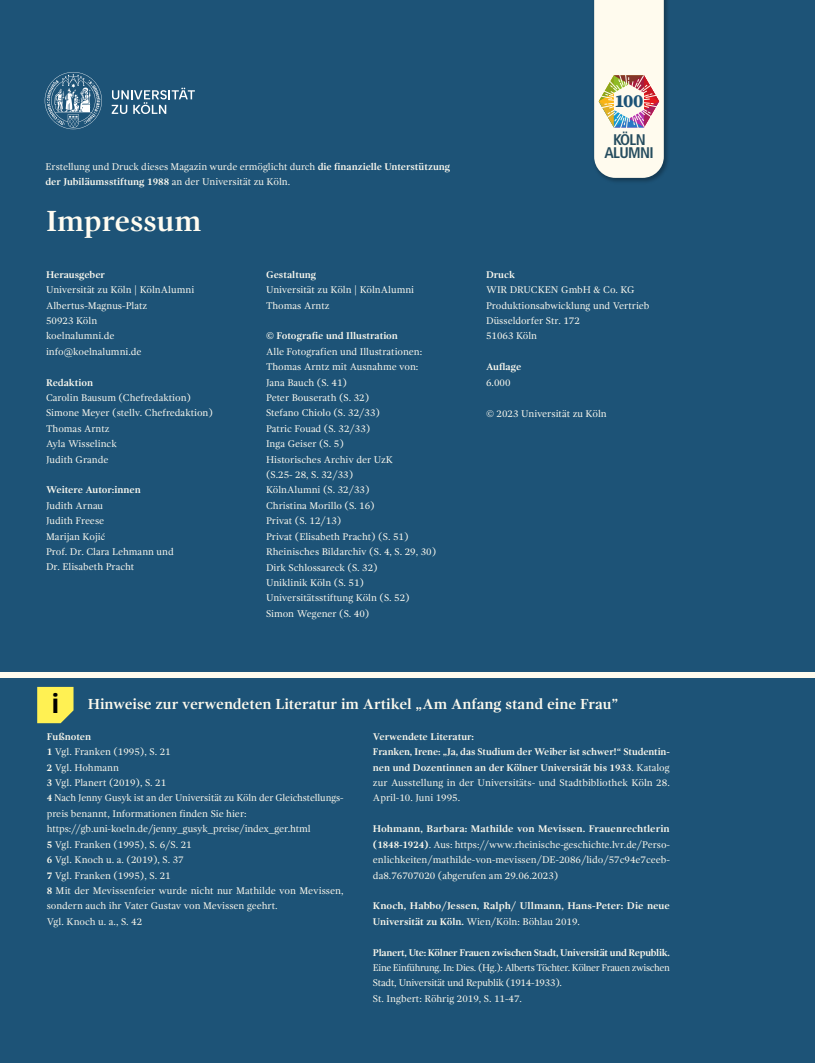
<style>
.page{position:relative;width:815px;height:1063px;background:#fff}
.page>*{position:absolute;margin:0;border:0;box-sizing:border-box;transform-origin:0 0}
.t1{font:700 30px "Gandhi Serif";color:#fffcf1}
.t2{font:18.38px "Source Serif 4 Roman";color:#1b5276}
.t3{font:700 condensed 15.38px/13.2px "Frutiger LT Com";letter-spacing:-.04em;color:#254c5e;text-align:center}
.t4{font:700 15px "Gandhi Serif";color:#fffbee}
.t5{font:10px/15.4px "Gandhi Serif";color:#fffcf1}
.t6{font:10px/15.4px "Gandhi Serif";letter-spacing:-.01em;color:#fffbee}
.t7{font:700 10px/15.4px "Gandhi Serif";letter-spacing:-.01em;color:#fffbee}
.t8{font:10px/15.4px "Gandhi Serif";letter-spacing:-.035em;color:#fffbee}
.t9{font:700 10px "Gandhi Serif";color:#fffcf1}
.t10{font:700 10px "Gandhi Serif";letter-spacing:-.03em;color:#fffbee}
.s1{font-weight:700}
.s2{font-family:"Times"}
.s3{font-family:"Open Sans";font-size:26.25px;color:#000}
.s4{font-weight:400}
</style>
<div class="page">
<div style="left:0;top:678px;width:815px;height:385px;background:#1d5377"></div>
<div style="left:0;top:0;width:815px;height:671px;background:#1d5377"></div>
<svg style="left:37px;top:687px;width:37px;height:36px"></svg>
<svg style="left:112px;top:88px;width:83px;height:26px"></svg>
<svg style="left:45px;top:72px;width:57px;height:57px"></svg>
<svg style="left:594px;top:0;width:70px;height:178px"></svg>
<h2 class="t2" style="left:615px;top:88px;width:30px">100</h2>
<p class="t5" style="left:45px;top:159px;width:406px">Erstellung und Druck dieses Magazin wurde ermöglicht durch <span class="s1">die finanzielle Unterstützung der Jubiläumsstiftung 1988</span> an der Universität zu Köln.</p>
<h1 class="t1" style="left:46px;top:204px;width:157px">Impressum</h1>
<p class="t9" style="left:46px;top:269px;width:61px">Herausgeber</p>
<p class="t5" style="left:46px;top:282px;width:150px">Universität zu Köln | KölnAlumni<br>Albertus-Magnus-Platz<br>50923 Köln<br>koelnalumni.de info@koelnalumni.de</p>
<p class="t9" style="left:46px;top:376px;width:49px">Redaktion</p>
<p class="t5" style="left:46px;top:390px;width:168px">Carolin Bausum (Chefredaktion)<br>Simone Meyer (stellv. Chefredaktion)<br>Thomas Arntz<br>Ayla Wisselinck<br>Judith Grande</p>
<p class="t9" style="left:46px;top:484px;width:96px">Weitere Autor:innen</p>
<p class="t5" style="left:46px;top:498px;width:129px">Judith Arnau<br>Judith Freese<br>Marijan Koji<span class="s2">ć<br></span>Prof. Dr. Clara Lehmann und<br>Dr. Elisabeth Pracht</p>
<p class="t9" style="left:266px;top:269px;width:52px">Gestaltung</p>
<p class="t5" style="left:266px;top:282px;width:150px">Universität zu Köln | KölnAlumni<br>Thomas Arntz</p>
<p class="t9" style="left:266px;top:330px;width:133px">© Fotografie und Illustration</p>
<p class="t5" style="left:266px;top:344px;width:172px">Alle Fotografien und Illustrationen:<br>Thomas Arntz mit Ausnahme von:<br>Jana Bauch (S. 41)<br>Peter Bouserath (S. 32)<br>Stefano Chiolo (S. 32/33)<br>Patric Fouad (S. 32/33)<br>Inga Geiser (S. 5)<br>Historisches Archiv der UzK<br>(S.25- 28, S. 32/33)<br>KölnAlumni (S. 32/33)<br>Christina Morillo (S. 16)<br>Privat (S. 12/13)<br>Privat (Elisabeth Pracht) (S. 51)<br>Rheinisches Bildarchiv (S. 4, S. 29, 30)<br>Dirk Schlossareck (S. 32)<br>Uniklinik Köln (S. 51)<br>Universitätsstiftung Köln (S. 52)<br>Simon Wegener (S. 40)</p>
<h3 class="t3" style="left:604px;top:132px;width:51px">KÖLN<br>ALUMNI</h3>
<p class="t9" style="left:486px;top:269px;width:30px">Druck</p>
<p class="t5" style="left:486px;top:282px;width:165px">WIR DRUCKEN GmbH &amp; Co. KG<br>Produktionsabwicklung und Vertrieb<br>Düsseldorfer Str. 172<br>51063 Köln</p>
<p class="t9" style="left:486px;top:361px;width:37px">Auflage</p>
<p class="t5" style="left:486px;top:375px;width:26px">6.000</p>
<p class="t5" style="left:486px;top:405px;width:122px">© 2023 Universität zu Köln</p>
<h3 class="t4" style="left:51px;top:695px;width:569px"><span class="s3">i</span> Hinweise zur verwendeten Literatur im Artikel „Am Anfang stand eine Frau”</h3>
<p class="t6" style="left:47px;top:729px;width:299px"><span class="s1">Fußnoten<br>1</span> Vgl. Franken (1995), S. 21<br><span class="s1">2</span> Vgl. Hohmann<br><span class="s1">3</span> Vgl. Planert (2019), S. 21<br><span class="s1">4</span> Nach Jenny Gusyk ist an der Universität zu Köln der Gleichstellungs&shy;preis benannt, Informationen finden Sie hier: https://gb.uni-koeln.de/jenny_gusyk_preise/index_ger.html<br><span class="s1">5</span> Vgl. Franken (1995), S. 6/S. 21<br><span class="s1">6</span> Vgl. Knoch u. a. (2019), S. 37<br><span class="s1">7</span> Vgl. Franken (1995), S. 21<br><span class="s1">8</span> Mit der Mevissenfeier wurde nicht nur Mathilde von Mevissen, sondern auch ihr Vater Gustav von Mevissen geehrt.<br>Vgl. Knoch u. a., S. 42</p>
<p class="t7" style="left:373px;top:729px;width:299px">Verwendete Literatur:<br>Franken, Irene: „Ja, das Studium der Weiber ist schwer!“ Studentin&shy;nen und Dozentinnen an der Kölner Universität bis 1933<span class="s4">. Katalog zur Ausstellung in der Universitäts- und Stadtbibliothek Köln 28.<br>April-10. Juni 1995.</span></p>
<p class="t6" style="left:373px;top:821px;width:299px;text-align:justify"><span class="s1">Hohmann, Barbara: Mathilde von Mevissen. Frauenrechtlerin (1848-1924)</span>. Aus: https://www.rheinische-geschichte.lvr.de/Perso&shy;enlichkeiten/mathilde-von-mevissen/DE-2086/lido/57c94e7ceeb&shy;da8.76707020 (abgerufen am 29.06.2023)</p>
<p class="t7" style="left:373px;top:898px;width:299px">Knoch, Habbo/Jessen, Ralph/ Ullmann, Hans-Peter: Die neue<br>Universität zu Köln. <span class="s4">Wien/Köln: Böhlau 2019.</span></p>
<p class="t10" style="left:373px;top:946px;width:299px">Planert, Ute: Kölner Frauen zwischen Stadt, Universität und Republik.</p>
<p class="t8" style="left:373px;top:960px;width:299px">Eine Einführung. In: Dies. (Hg.): Alberts Töchter. Kölner Frauen zwischen<br>Stadt, Universität und Republik (1914-1933).<br>St. Ingbert: Röhrig 2019, S. 11-47.</p>
</div>
